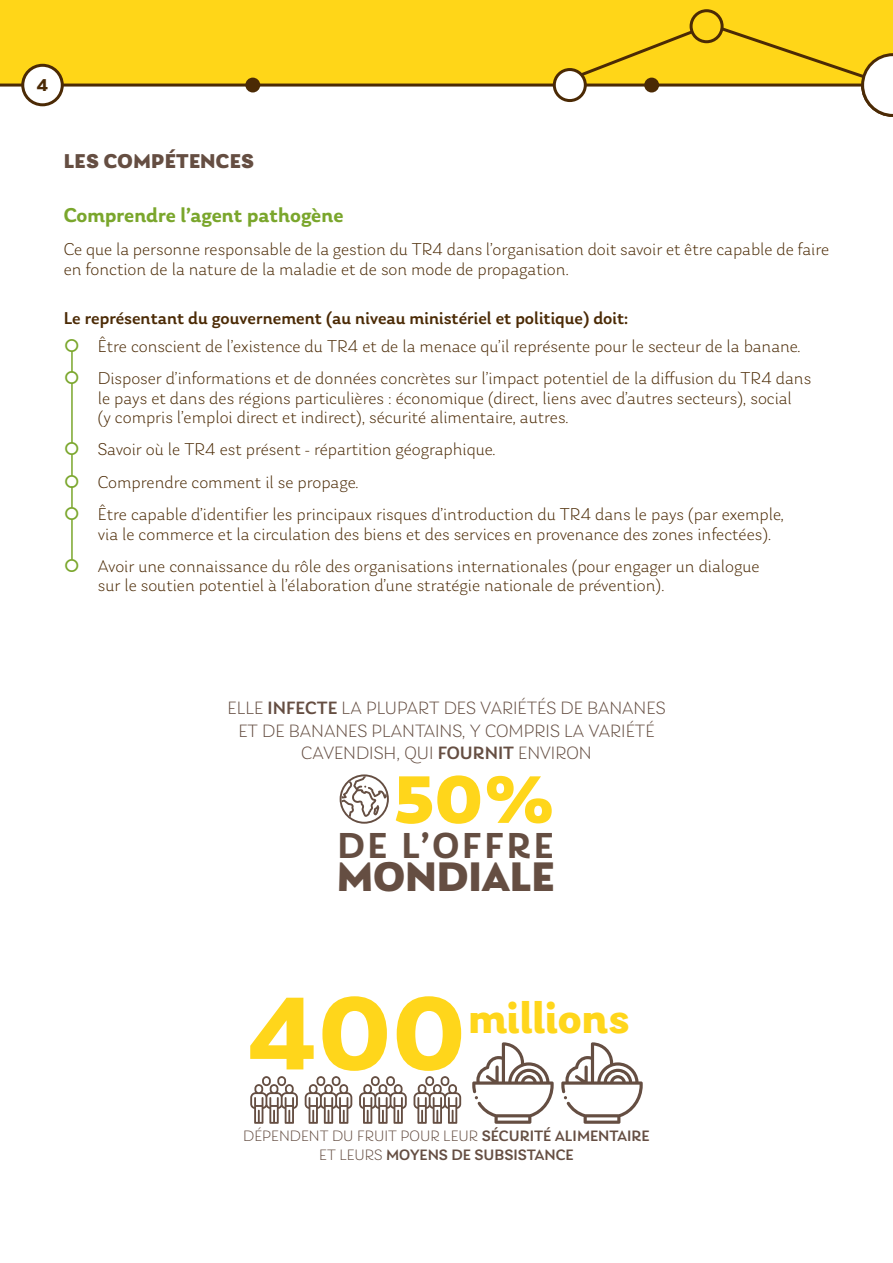
<style>
.page{position:relative;width:893px;height:1263px;background:#fff}
.page>*{position:absolute;margin:0;border:0;box-sizing:border-box;transform-origin:0 0}
.t1{font:900 70.5px "Laca";color:#ffd61b}
.t2{font:700 45.75px "Laca";color:#ffd61b}
.t3{font:900 43.35px "Laca";color:#654e42}
.t4{font:600 37.95px "Laca";letter-spacing:.075em;color:#654e42}
.t5{font:600 21px "Laca";color:#7aa62c}
.t6{font:900 21px "Laca";letter-spacing:.01em;color:#654e42}
.t7{font:300 18.75px/22.5px "Laca";color:#654e42;text-align:center}
.t8{font:300 18px/32.2px "Laca";color:#4b2a05}
.t9{font:500 18px "Laca";color:#4b2a05}
.t10{font:700 18px "Laca";color:#4b2a05}
.t11{font:500 15.9px/19px "Laca";color:#654e42;text-align:center}
.s1{font-weight:500}
.s2{font-weight:300}
</style>
<div class="page">
<div style="left:0;top:0;width:893px;height:85px;background:#ffd618"></div>
<hr style="left:0;top:84px;width:893px;height:3px;background:#4b2a05">
<div style="left:23px;top:65px;width:39px;height:40px;background:#fff;border-radius:50%"></div>
<div style="left:21px;top:64px;width:43px;height:42px;border:3px solid #4b2a05;border-radius:50%"></div>
<div style="left:245px;top:78px;width:15px;height:14px;background:#4b2a05;border-radius:50%"></div>
<div style="left:554px;top:70px;width:31px;height:31px;background:#fff;border-radius:50%"></div>
<div style="left:553px;top:68px;width:34px;height:34px;border:3px solid #4b2a05;border-radius:50%"></div>
<svg style="left:691px;top:11px;width:31px;height:31px"></svg>
<div style="left:690px;top:9px;width:34px;height:34px;border:3px solid #4b2a05;border-radius:50%"></div>
<svg style="left:570px;top:22px;width:323px;height:95px"></svg>
<hr style="left:71px;top:351px;width:2px;height:21px;background:#7aa62c">
<hr style="left:71px;top:455px;width:2px;height:21px;background:#7aa62c">
<hr style="left:71px;top:486px;width:2px;height:21px;background:#7aa62c">
<hr style="left:71px;top:519px;width:2px;height:41px;background:#7aa62c">
<hr style="left:71px;top:383px;width:2px;height:60px;background:#7aa62c">
<svg style="left:340px;top:774px;width:49px;height:50px"></svg>
<svg style="left:250px;top:996px;width:211px;height:128px"></svg>
<svg style="left:561px;top:1042px;width:82px;height:82px"></svg>
<svg style="left:472px;top:1042px;width:82px;height:82px"></svg>
<p class="t10" style="left:37px;top:75px;width:13px">4</p>
<p class="t6" style="left:64px;top:149px;width:192px">LES COMPÉTENCES</p>
<p class="t5" style="left:64px;top:203px;width:281px">Comprendre l’agent pathogène</p>
<p class="t8" style="left:64px;top:240px;width:767px;line-height:19.5px">Ce que la personne responsable de la gestion du TR4 dans l’organisation doit savoir et être capable de faire en fonction de la nature de la maladie et de son mode de propagation.</p>
<p class="t9" style="left:64px;top:308px;width:566px">Le représentant du gouvernement (au niveau ministériel et politique) doit:</p>
<p class="t8" style="left:98px;top:330px;width:715px">Être conscient de l’existence du TR4 et de la menace qu’il représente pour le secteur de la banane.<br>Disposer d’informations et de données concrètes sur l’impact potentiel de la diffusion du TR4 dans</p>
<p class="t8" style="left:98px;top:388px;width:696px;line-height:19.5px">le pays et dans des régions particulières : économique (direct, liens avec d’autres secteurs), social (y compris l’emploi direct et indirect), sécurité alimentaire, autres.</p>
<p class="t8" style="left:98px;top:434px;width:688px">Savoir où le TR4 est présent - répartition géographique.<br>Comprendre comment il se propage.<br>Être capable d’identifier les principaux risques d’introduction du TR4 dans le pays (par exemple,</p>
<p class="t8" style="left:98px;top:518px;width:675px">via le commerce et la circulation des biens et des services en provenance des zones infectées).<br>Avoir une connaissance du rôle des organisations internationales (pour engager un dialogue</p>
<p class="t8" style="left:98px;top:569px;width:568px">sur le soutien potentiel à l’élaboration d’une stratégie nationale de prévention).</p>
<p class="t7" style="left:227px;top:697px;width:439px">ELLE <span class="s1">INFECTE</span> LA PLUPART DES VARIÉTÉS DE BANANES<br>ET DE BANANES PLANTAINS, Y COMPRIS LA VARIÉTÉ<br>CAVENDISH, QUI <span class="s1">FOURNIT</span> ENVIRON</p>
<h1 class="t1" style="left:394px;top:757px;width:163px">50%</h1>
<h3 class="t3" style="left:336px;top:851px;width:220px">MONDIALE</h3>
<h3 class="t4" style="left:337px;top:823px;width:218px">DE L’OFFRE</h3>
<h2 class="t2" style="left:468px;top:990px;width:162px">millions</h2>
<p class="t11" style="left:243px;top:1126px;width:408px"><span class="s2">DÉPENDENT DU FRUIT POUR LEUR</span> SÉCURITÉ ALIMENTAIRE<br><span class="s2">ET LEURS</span> MOYENS DE SUBSISTANCE</p>
</div>
